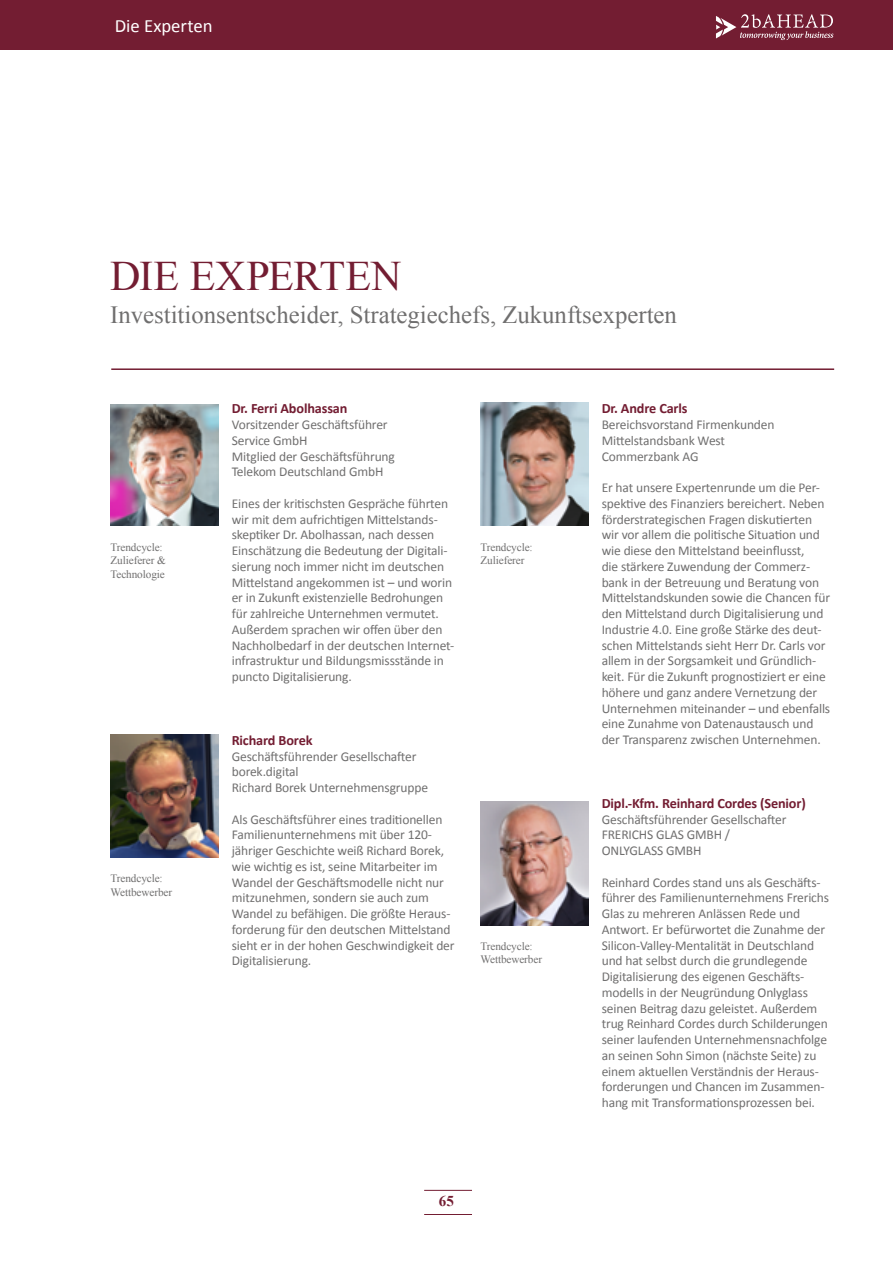
<style>
.page{position:relative;width:893px;height:1263px;background:#fff}
.page>*{position:absolute;margin:0;border:0;box-sizing:border-box;transform-origin:0 0}
.t1{font:42px "Times New Roman";letter-spacing:-.005em;color:#731d32}
.t2{font:24.75px "Times New Roman";color:#706f6f}
.t3{font:18.75px "Calibri";letter-spacing:-.005em;color:#fff}
.t4{font:700 15px "Times New Roman";color:#731d32}
.t5{font:700 14.25px "Calibri";letter-spacing:-.01em;color:#731d32}
.t6{font:13.5px/15.8px "Calibri";letter-spacing:-.01em;color:#706f6f}
.t7{font:11.25px/13.5px "Times New Roman";letter-spacing:-.01em;color:#706f6f}
</style>
<div class="page">
<div style="left:0;top:0;width:893px;height:50px;background:#731d32"></div>
<hr style="left:424px;top:1190px;width:48px;height:1px;background:#731d32">
<hr style="left:424px;top:1214px;width:48px;height:1px;background:#731d32">
<svg style="left:716px;top:14px;width:117px;height:26px"></svg>
<hr style="left:111px;top:368px;width:723px;height:2px;background:#731d32">
<img style="left:111px;top:405px;width:108px;height:121px">
<img style="left:111px;top:734px;width:108px;height:123px">
<img style="left:480px;top:802px;width:108px;height:123px">
<img style="left:480px;top:403px;width:109px;height:123px">
<h3 class="t3" style="left:115px;top:14px;width:99px">Die Experten</h3>
<h1 class="t1" style="left:110px;top:248px;width:293px">DIE EXPERTEN</h1>
<h2 class="t2" style="left:110px;top:298px;width:568px">Investitionsentscheider, Strategiechefs, Zukunftsexperten</h2>
<p class="t7" style="left:111px;top:540px;width:57px">Trendcycle:<br>Zulieferer &amp;<br>Technologie</p>
<p class="t7" style="left:111px;top:872px;width:63px">Trendcycle:<br>Wettbewerber</p>
<p class="t5" style="left:232px;top:399px;width:117px">Dr. Ferri Abolhassan</p>
<p class="t6" style="left:232px;top:417px;width:165px">Vorsitzender Geschäftsführer<br>Service GmbH<br>Mitglied der Geschäftsführung<br>Telekom Deutschland GmbH</p>
<p class="t6" style="left:232px;top:495px;width:224px">Eines der kritischsten Gespräche führten wir mit dem aufrichtigen Mittelstands&shy;skeptiker Dr. Abolhassan, nach dessen Einschätzung die Bedeutung der Digitali&shy;sierung noch immer nicht im deutschen Mittelstand angekommen ist – und worin er in Zukunft existenzielle Bedrohungen für zahlreiche Unternehmen vermutet.<br>Außerdem sprachen wir offen über den Nachholbedarf in der deutschen Internet&shy;infrastruktur und Bildungsmissstände in puncto Digitalisierung.</p>
<p class="t5" style="left:232px;top:731px;width:82px">Richard Borek</p>
<p class="t6" style="left:232px;top:748px;width:198px">Geschäftsführender Gesellschafter borek.digital<br>Richard Borek Unternehmensgruppe</p>
<p class="t6" style="left:232px;top:811px;width:224px">Als Geschäftsführer eines traditionellen Familienunternehmens mit über 120- jähriger Geschichte weiß Richard Borek, wie wichtig es ist, seine Mitarbeiter im Wandel der Geschäftsmodelle nicht nur mitzunehmen, sondern sie auch zum Wandel zu befähigen. Die größte Heraus&shy;forderung für den deutschen Mittelstand sieht er in der hohen Geschwindigkeit der Digitalisierung.</p>
<p class="t7" style="left:480px;top:540px;width:54px">Trendcycle:<br>Zulieferer</p>
<p class="t7" style="left:480px;top:939px;width:63px">Trendcycle:<br>Wettbewerber</p>
<p class="t4" style="left:439px;top:1190px;width:17px">65</p>
<p class="t5" style="left:602px;top:399px;width:87px">Dr. Andre Carls</p>
<p class="t6" style="left:602px;top:417px;width:174px">Bereichsvorstand Firmenkunden<br>Mittelstandsbank West<br>Commerzbank AG</p>
<p class="t6" style="left:602px;top:480px;width:230px">Er hat unsere Expertenrunde um die Per&shy;spektive des Finanziers bereichert. Neben förderstrategischen Fragen diskutierten wir vor allem die politische Situation und wie diese den Mittelstand beeinflusst,<br>die stärkere Zuwendung der Commerz&shy;bank in der Betreuung und Beratung von Mittelstandskunden sowie die Chancen für den Mittelstand durch Digitalisierung und Industrie 4.0. Eine große Stärke des deut&shy;schen Mittelstands sieht Herr Dr. Carls vor allem in der Sorgsamkeit und Gründlich&shy;keit. Für die Zukunft prognostiziert er eine höhere und ganz andere Vernetzung der Unternehmen miteinander – und ebenfalls eine Zunahme von Datenaustausch und der Transparenz zwischen Unternehmen.</p>
<p class="t5" style="left:602px;top:794px;width:206px">Dipl.-Kfm. Reinhard Cordes (Senior)</p>
<p class="t6" style="left:602px;top:811px;width:186px">Geschäftsführender Gesellschafter<br>FRERICHS GLAS GMBH /<br>ONLYGLASS GMBH</p>
<p class="t6" style="left:602px;top:874px;width:229px">Reinhard Cordes stand uns als Geschäfts&shy;führer des Familienunternehmens Frerichs Glas zu mehreren Anlässen Rede und Antwort. Er befürwortet die Zunahme der Silicon-Valley-Mentalität in Deutschland und hat selbst durch die grundlegende Digitalisierung des eigenen Geschäfts&shy;modells in der Neugründung Onlyglass seinen Beitrag dazu geleistet. Außerdem trug Reinhard Cordes durch Schilderungen seiner laufenden Unternehmensnachfolge an seinen Sohn Simon (nächste Seite) zu einem aktuellen Verständnis der Heraus&shy;forderungen und Chancen im Zusammen&shy;hang mit Transformationsprozessen bei.</p>
</div>
